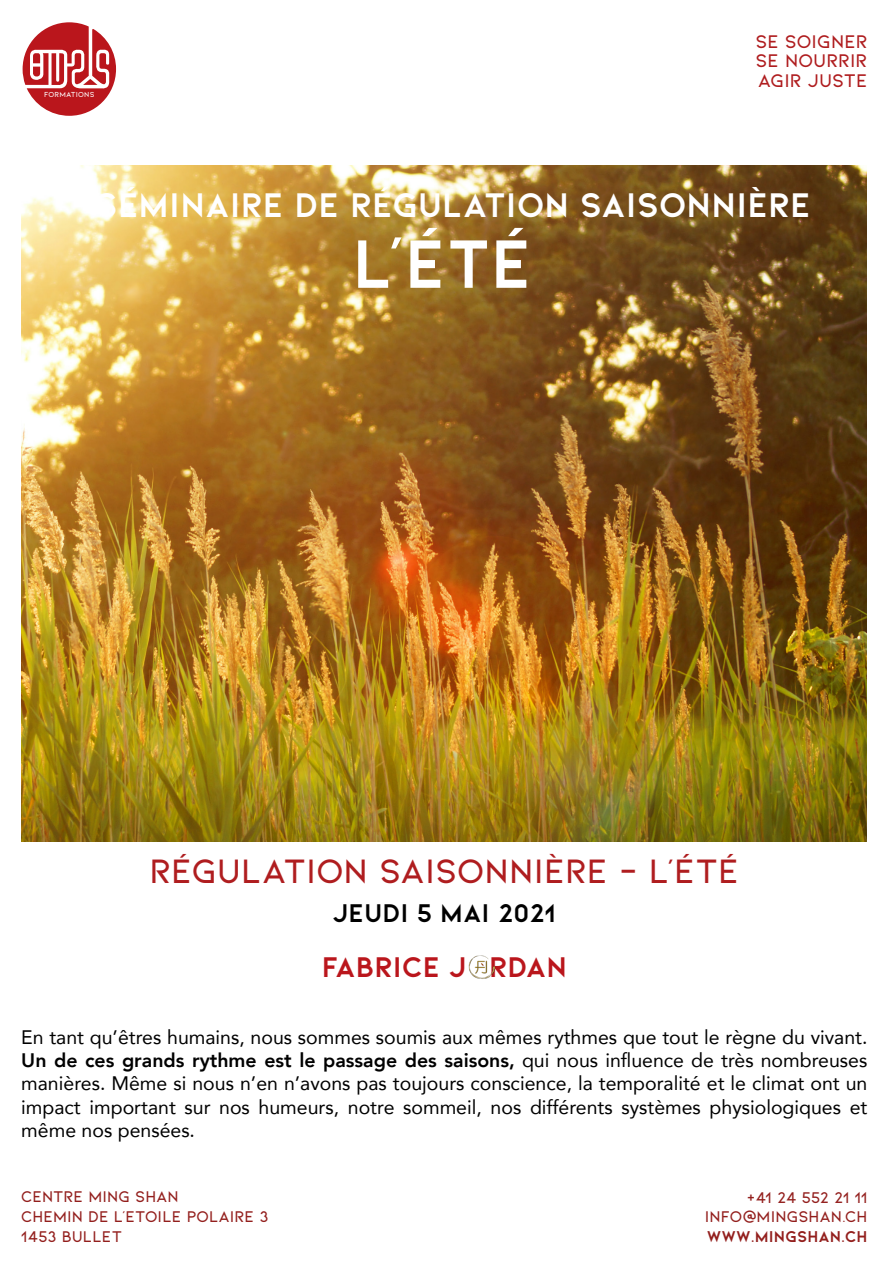
<style>
.page{position:relative;width:893px;height:1263px;background:#fff}
.page>*{position:absolute;margin:0;border:0;box-sizing:border-box;transform-origin:0 0}
.t1{font:700 72px "Kiona";color:#fff}
.t2{font:700 36px "Kiona";color:#fff}
.t3{font:600 36px "Kiona";color:#af1d1f}
.t4{font:700 30px "Kiona";color:#ba161c}
.t5{font:700 27px "Kiona";color:#000}
.t6{font:19.5px/23.4px "Avenir";color:#000;text-align:justify}
.t7{font:600 19.5px/19.5px "Kiona";color:#af1d1f;text-align:justify}
.t8{font:600 16.5px/19.8px "Kiona";color:#931f1d;text-align:right}
.t9{font:700 16.5px "Kiona";color:#931f1d}
.t10{font:600 7.8px "Kiona";letter-spacing:.025em;color:#fff}
.s1{font-weight:800}
</style>
<div class="page">
<img style="left:21px;top:166px;width:845px;height:676px">
<svg style="left:23px;top:22px;width:93px;height:94px"></svg>
<img style="left:468px;top:955px;width:28px;height:24px">
<p class="t10" style="left:44px;top:90px;width:52px">FORMATIONS</p>
<p class="t7" style="left:755px;top:31px;width:114px">SE SOIGNER SE NOURRIR AGIR JUSTE</p>
<h2 class="t2" style="left:96px;top:184px;width:717px">SÉMINAIRE DE RÉGULATION SAISONNIÈRE</h2>
<h1 class="t1" style="left:352px;top:221px;width:181px">L’ÉTÉ</h1>
<h2 class="t3" style="left:149px;top:851px;width:591px">RÉGULATION SAISONNIÈRE - L’ÉTÉ</h2>
<h3 class="t5" style="left:333px;top:896px;width:225px">JEUDI 5 MAI 2021</h3>
<h3 class="t4" style="left:322px;top:949px;width:247px">FABRICE J RDAN</h3>
<p class="t6" style="left:21px;top:1025px;width:848px">En tant qu’êtres humains, nous sommes soumis aux mêmes rythmes que tout le règne du vivant.<br><span class="s1">Un de ces grands rythme est le passage des saisons,</span> qui nous influence de très nombreuses manières. Même si nous n’en n’avons pas toujours conscience, la temporalité et le climat ont un impact important sur nos humeurs, notre sommeil, nos différents systèmes physiologiques et même nos pensées.</p>
<p class="t8" style="left:21px;top:1186px;width:249px;text-align:left">CENTRE MING SHAN<br>CHEMIN DE L’ETOILE POLAIRE 3<br>1453 BULLET</p>
<p class="t8" style="left:705px;top:1187px;width:164px">+41 24 552 21 11<br>INFO@MINGSHAN.CH</p>
<p class="t9" style="left:707px;top:1227px;width:162px">WWW.MINGSHAN.CH</p>
</div>
